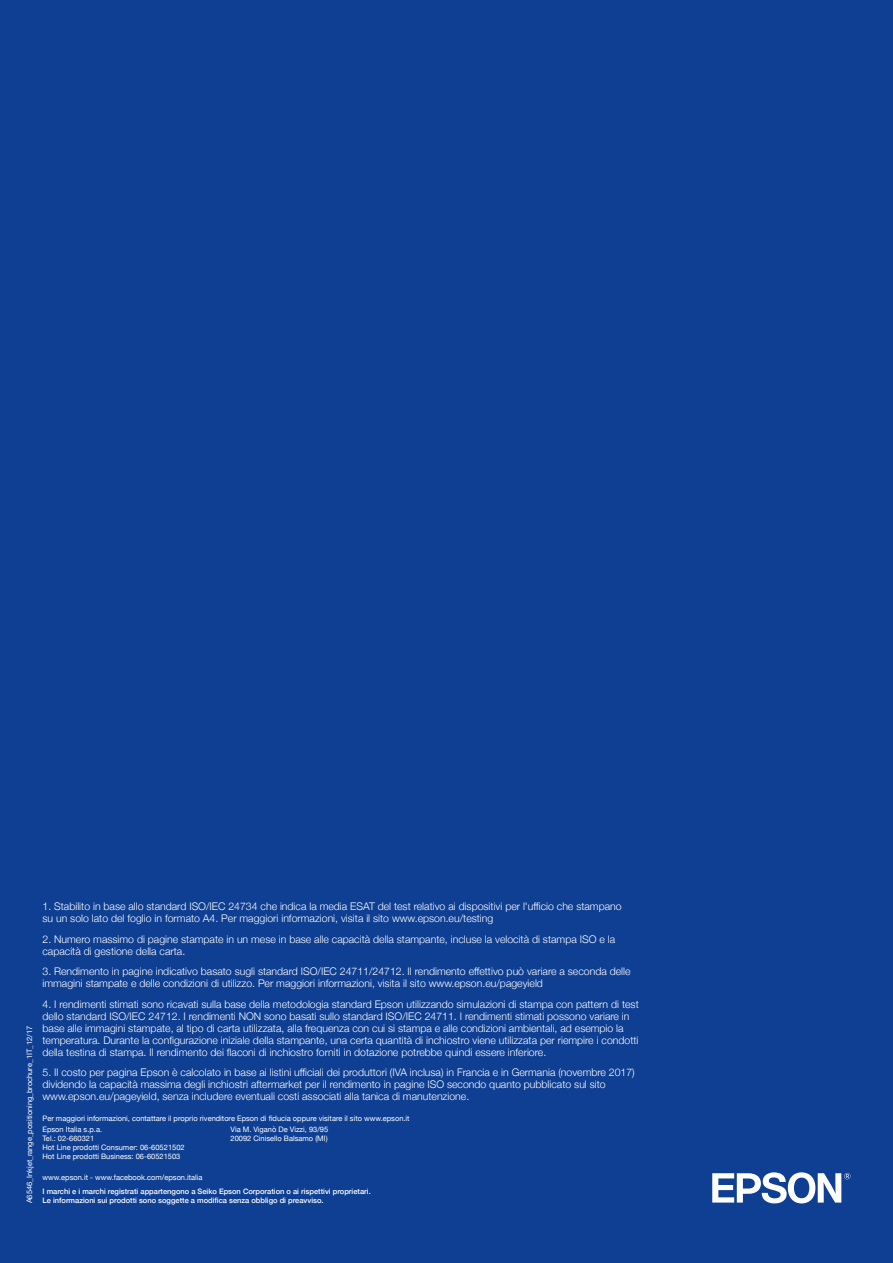
<style>
.page{position:relative;width:893px;height:1263px;background:#0f3f93}
.page>*{position:absolute;margin:0;border:0;box-sizing:border-box;transform-origin:0 0}
.t1{font:300 10.5px/12px "Helvetica Neue";color:#fff}
.t2{font:7.5px/9px "Helvetica Neue";color:#fff}
.t3{font:500 7.5px/9px "Helvetica Neue";color:#fff}
</style>
<div class="page">
<svg style="left:712px;top:1172px;width:138px;height:31px"></svg>
<p class="t2" style="left:25px;top:1203px;width:179px;rotate:-90deg">A6546_Inkjet_range_positioning_brochure_1IT_12/17</p>
<p class="t1" style="left:43px;top:900px;width:581px">1. Stabilito in base allo standard ISO/IEC 24734 che indica la media ESAT del test relativo ai dispositivi per l'ufficio che stampano su un solo lato del foglio in formato A4. Per maggiori informazioni, visita il sito www.epson.eu/testing</p>
<p class="t1" style="left:43px;top:932px;width:574px">2. Numero massimo di pagine stampate in un mese in base alle capacità della stampante, incluse la velocità di stampa ISO e la capacità di gestione della carta.</p>
<p class="t1" style="left:43px;top:965px;width:589px">3. Rendimento in pagine indicativo basato sugli standard ISO/IEC 24711/24712. Il rendimento effettivo può variare a seconda delle immagini stampate e delle condizioni di utilizzo. Per maggiori informazioni, visita il sito www.epson.eu/pageyield</p>
<p class="t1" style="left:43px;top:997px;width:598px">4. I rendimenti stimati sono ricavati sulla base della metodologia standard Epson utilizzando simulazioni di stampa con pattern di test dello standard ISO/IEC 24712. I rendimenti NON sono basati sullo standard ISO/IEC 24711. I rendimenti stimati possono variare in base alle immagini stampate, al tipo di carta utilizzata, alla frequenza con cui si stampa e alle condizioni ambientali, ad esempio la temperatura. Durante la configurazione iniziale della stampante, una certa quantità di inchiostro viene utilizzata per riempire i condotti della testina di stampa. Il rendimento dei flaconi di inchiostro forniti in dotazione potrebbe quindi essere inferiore.</p>
<p class="t1" style="left:43px;top:1066px;width:594px">5. Il costo per pagina Epson è calcolato in base ai listini ufficiali dei produttori (IVA inclusa) in Francia e in Germania (novembre 2017) dividendo la capacità massima degli inchiostri aftermarket per il rendimento in pagine ISO secondo quanto pubblicato sul sito www.epson.eu/pageyield, senza includere eventuali costi associati alla tanica di manutenzione.</p>
<p class="t2" style="left:43px;top:1114px;width:369px">Per maggiori informazioni, contattare il proprio rivenditore Epson di fiducia oppure visitare il sito www.epson.it</p>
<p class="t2" style="left:43px;top:1125px;width:144px">Epson Italia s.p.a.<br>Tel.: 02-660321<br>Hot Line prodotti Consumer: 06-60521502<br>Hot Line prodotti Business: 06-60521503</p>
<p class="t2" style="left:43px;top:1173px;width:162px">www.epson.it - www.facebook.com/epson.italia</p>
<p class="t2" style="left:231px;top:1125px;width:99px">Via M. Viganò De Vizzi, 93/95<br>20092 Cinisello Balsamo (MI)</p>
<p class="t3" style="left:43px;top:1187px;width:330px">I marchi e i marchi registrati appartengono a Seiko Epson Corporation o ai rispettivi proprietari.<br>Le informazioni sui prodotti sono soggette a modifica senza obbligo di preavviso.</p>
</div>
